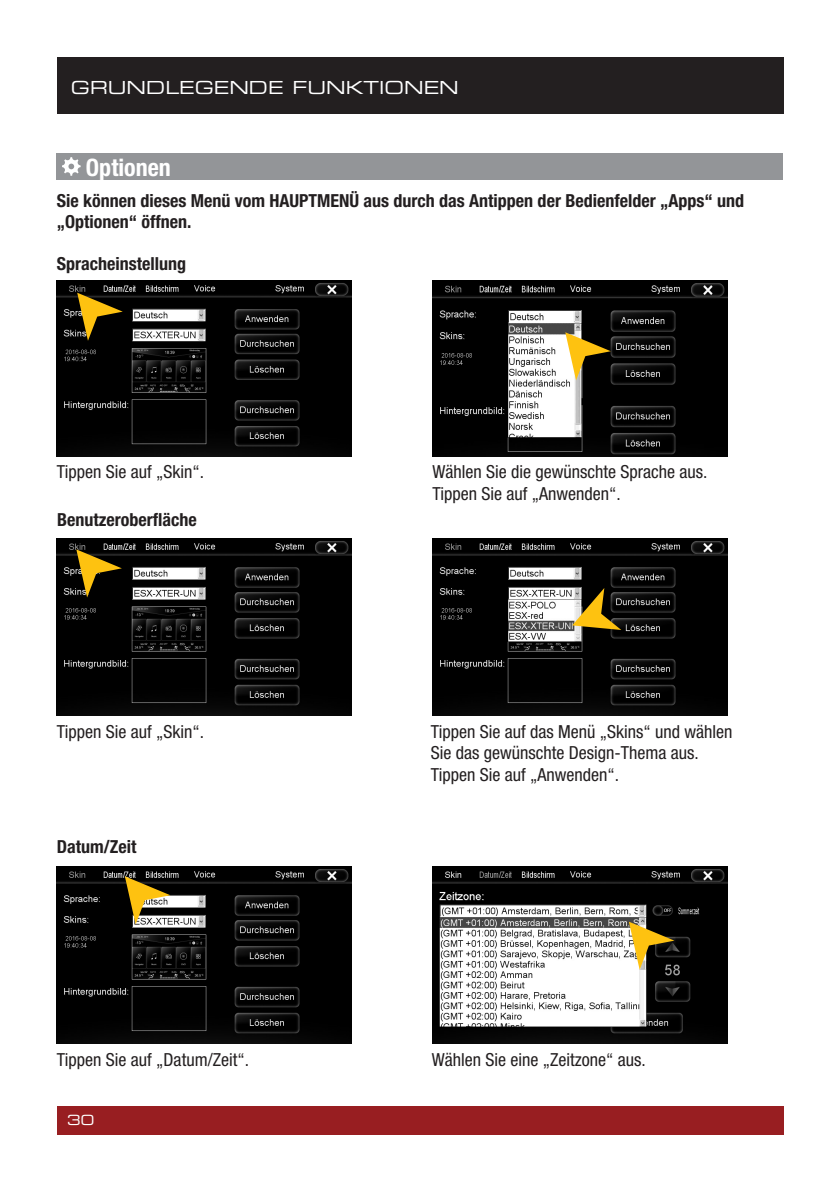
<style>
.page{position:relative;width:840px;height:1191px;background:#fff}
.page>*{position:absolute;margin:0;border:0;box-sizing:border-box;transform-origin:0 0}
.t1{font:700 condensed 24px "Helvetica Neue";color:#fff}
.t2{font:condensed 18px/21.6px "Helvetica Neue";color:#231f20}
.t3{font:700 condensed 18px/21.6px "Helvetica Neue";color:#231f20}
.t4{font:18px "Eurostile Extended Two";color:#fff}
.t5{font:14px "Eurostile Extended Two";color:#fff}
</style>
<div class="page">
<div style="left:57px;top:1106px;width:725px;height:28px;background:#981e21"></div>
<div style="left:57px;top:57px;width:725px;height:56px;background:#231f20"></div>
<img style="left:57px;top:866px;width:294px;height:177px">
<svg style="left:125px;top:876px;width:45px;height:48px;background:#8b783d"></svg>
<img style="left:432px;top:866px;width:294px;height:177px">
<svg style="left:628px;top:921px;width:46px;height:48px;background:#7d6930"></svg>
<div style="left:57px;top:153px;width:725px;height:27px;background:#939598"></div>
<img style="left:56px;top:280px;width:295px;height:177px">
<svg style="left:77px;top:293px;width:46px;height:48px;background:#564209"></svg>
<img style="left:432px;top:280px;width:295px;height:177px">
<svg style="left:565px;top:332px;width:45px;height:48px;background:#7c682e"></svg>
<img style="left:56px;top:538px;width:295px;height:177px">
<svg style="left:76px;top:549px;width:46px;height:48px;background:#57440b"></svg>
<img style="left:432px;top:538px;width:295px;height:177px">
<svg style="left:572px;top:588px;width:49px;height:42px;background:#826d30"></svg>
<svg style="left:62px;top:157px;width:19px;height:19px"></svg>
<p class="t4" style="left:71px;top:75px;width:389px">GRUNDLEGENDE FUNKTIONEN</p>
<h1 class="t1" style="left:86px;top:153px;width:86px">Optionen</h1>
<p class="t3" style="left:57px;top:189px;width:688px">Sie können dieses Menü vom HAUPTMENÜ aus durch das Antippen der Bedienfelder „Apps“ und „Optionen“ öffnen.</p>
<p class="t3" style="left:57px;top:253px;width:131px">Spracheinstellung</p>
<p class="t2" style="left:57px;top:461px;width:149px">Tippen Sie auf „Skin“.</p>
<p class="t2" style="left:432px;top:461px;width:276px">Wählen Sie die gewünschte Sprache aus.<br>Tippen Sie auf „Anwenden“.</p>
<p class="t3" style="left:57px;top:508px;width:141px">Benutzeroberfläche</p>
<p class="t2" style="left:57px;top:720px;width:149px">Tippen Sie auf „Skin“.</p>
<p class="t2" style="left:430px;top:720px;width:303px">Tippen Sie auf das Menü „Skins“ und wählen<br>Sie das gewünschte Design-Thema aus.<br>Tippen Sie auf „Anwenden“.</p>
<p class="t3" style="left:57px;top:836px;width:81px">Datum/Zeit</p>
<p class="t2" style="left:57px;top:1049px;width:194px">Tippen Sie auf „Datum/Zeit“.</p>
<p class="t5" style="left:67px;top:1110px;width:28px">30</p>
<p class="t2" style="left:431px;top:1049px;width:215px">Wählen Sie eine „Zeitzone“ aus.</p>
</div>
